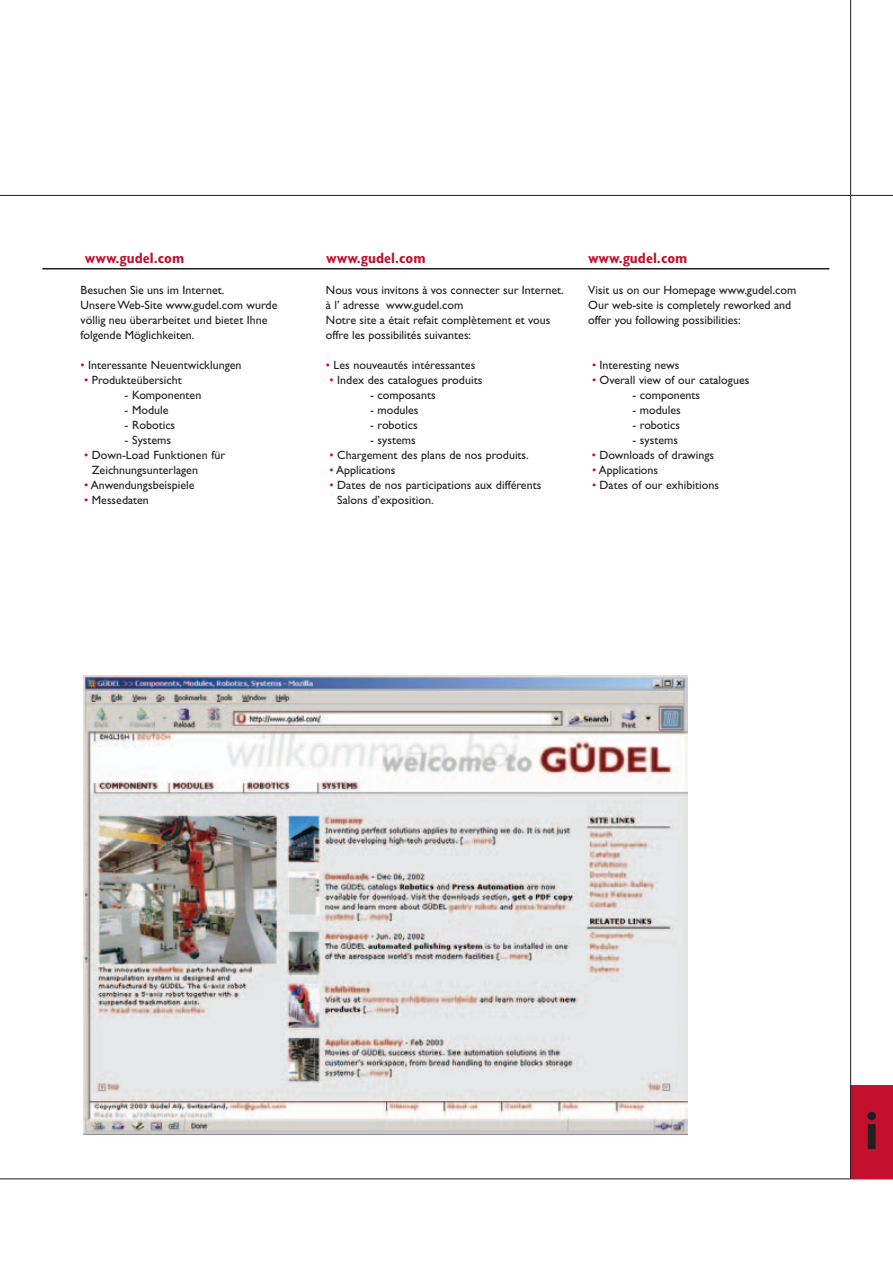
<style>
.page{position:relative;width:893px;height:1263px;background:#fff}
.page>*{position:absolute;margin:0;border:0;box-sizing:border-box;transform-origin:0 0}
.t1{font:700 54px "Gill Sans";color:#231f20}
.t2{font:700 condensed 15px "Gill Sans";color:#c3102f}
.t3{font:12px/15px "Gill Sans";color:#231f20}
.s1{color:#c3102f}
</style>
<div class="page">
<hr style="left:0;top:1179px;width:892px;height:1px;background:#231f20">
<hr style="left:0;top:195px;width:892px;height:1px;background:#231f20">
<div style="left:850px;top:1085px;width:42px;height:94px;background:#c3102f"></div>
<img style="left:83px;top:675px;width:604px;height:459px">
<hr style="left:42px;top:268px;width:787px;height:2px;background:#231f20">
<hr style="left:850px;top:0;width:1px;height:1179px;background:#231f20">
<p class="t2" style="left:85px;top:253px;width:101px">www.gudel.com</p>
<p class="t2" style="left:326px;top:253px;width:101px">www.gudel.com</p>
<p class="t2" style="left:588px;top:253px;width:101px">www.gudel.com</p>
<p class="t3" style="left:81px;top:284px;width:198px">Besuchen Sie uns im Internet.<br>Unsere Web-Site www.gudel.com wurde völlig neu überarbeitet und bietet Ihne folgende Möglichkeiten.</p>
<p class="t3" style="left:81px;top:359px;width:162px"><span class="s1">•</span> Interessante Neuentwicklungen</p>
<p class="t3" style="left:84px;top:374px;width:99px"><span class="s1">•</span> Produkteübersicht</p>
<p class="t3" style="left:125px;top:389px;width:78px">- Komponenten</p>
<p class="t3" style="left:125px;top:404px;width:46px">- Module</p>
<p class="t3" style="left:125px;top:419px;width:52px">- Robotics</p>
<p class="t3" style="left:125px;top:434px;width:48px">- Systems</p>
<p class="t3" style="left:92px;top:449px;width:135px;text-indent:-8px"><span class="s1">•</span> Down-Load Funktionen für<br>Zeichnungsunterlagen</p>
<p class="t3" style="left:84px;top:479px;width:112px"><span class="s1">•</span> Anwendungsbeispiele</p>
<p class="t3" style="left:84px;top:494px;width:66px"><span class="s1">•</span> Messedaten</p>
<p class="t3" style="left:326px;top:284px;width:239px">Nous vous invitons à vos connecter sur Internet. à l’ adresse www.gudel.com<br>Notre site a était refait complètement et vous offre les possibilités suivantes:</p>
<p class="t3" style="left:326px;top:359px;width:151px"><span class="s1">•</span> Les nouveautés intéressantes</p>
<p class="t3" style="left:329px;top:374px;width:154px"><span class="s1">•</span> Index des catalogues produits</p>
<p class="t3" style="left:370px;top:389px;width:67px">- composants</p>
<p class="t3" style="left:370px;top:404px;width:50px">- modules</p>
<p class="t3" style="left:370px;top:419px;width:49px">- robotics</p>
<p class="t3" style="left:370px;top:434px;width:47px">- systems</p>
<p class="t3" style="left:329px;top:449px;width:201px"><span class="s1">•</span> Chargement des plans de nos produits.</p>
<p class="t3" style="left:329px;top:464px;width:67px"><span class="s1">•</span> Applications</p>
<p class="t3" style="left:337px;top:479px;width:206px;text-indent:-8px"><span class="s1">•</span> Dates de nos participations aux différents<br>Salons d’exposition.</p>
<p class="t3" style="left:588px;top:284px;width:209px">Visit us on our Homepage www.gudel.com<br>Our web-site is completely reworked and offer you following possibilities:</p>
<p class="t3" style="left:592px;top:359px;width:89px"><span class="s1">•</span> Interesting news</p>
<p class="t3" style="left:592px;top:374px;width:159px"><span class="s1">•</span> Overall view of our catalogues</p>
<p class="t3" style="left:632px;top:389px;width:69px">- components</p>
<p class="t3" style="left:632px;top:404px;width:50px">- modules</p>
<p class="t3" style="left:632px;top:419px;width:49px">- robotics</p>
<p class="t3" style="left:632px;top:434px;width:47px">- systems</p>
<p class="t3" style="left:592px;top:449px;width:124px"><span class="s1">•</span> Downloads of drawings</p>
<p class="t3" style="left:592px;top:464px;width:68px"><span class="s1">•</span> Applications</p>
<p class="t3" style="left:592px;top:479px;width:128px"><span class="s1">•</span> Dates of our exhibitions</p>
<h1 class="t1" style="left:864px;top:1112px;width:16px">i</h1>
</div>
